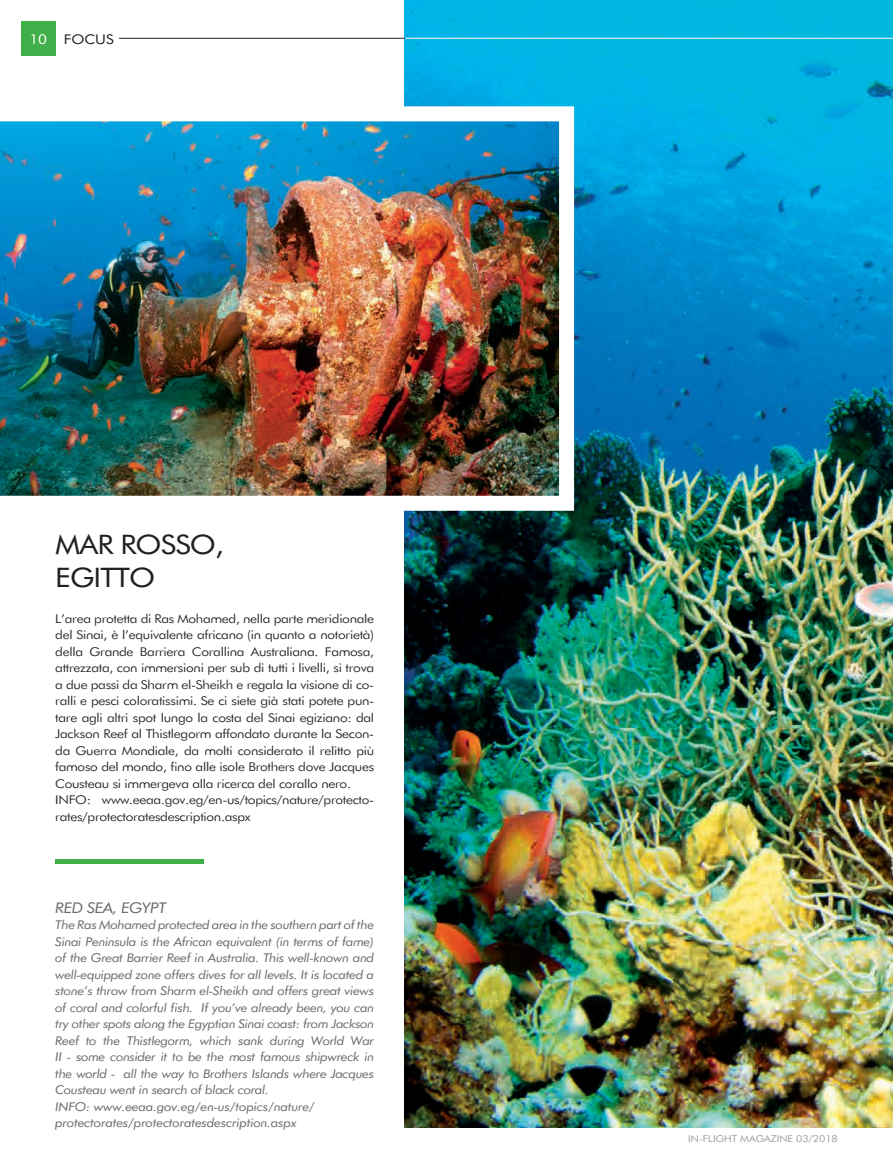
<style>
.page{position:relative;width:893px;height:1170px;background:#fff}
.page>*{position:absolute;margin:0;border:0;box-sizing:border-box;transform-origin:0 0}
.t1{font:30px/33px "Neos";letter-spacing:-.03em;color:#231f20}
.t2{font:italic 16.5px "Neos";letter-spacing:-.03em;color:#6c6d70}
.t3{font:15px "Neos";color:#231f20}
.t4{font:15px "Neos";color:#fff}
.t5{font:300 13.5px/16.5px "Neos";letter-spacing:-.02em;color:#231f20}
.t6{font:italic 13.5px/16.5px "Neos";letter-spacing:-.03em;color:#6c6d70}
.t7{font:300 10.5px "Neos";color:#939598}
</style>
<div class="page">
<img style="left:404px;top:0;width:489px;height:1127px">
<div style="left:55px;top:858px;width:149px;height:5px;background:#40ae49"></div>
<img style="left:0;top:99px;width:582px;height:419px">
<div style="left:21px;top:21px;width:34px;height:34px;background:#40ae49"></div>
<hr style="left:119px;top:38px;width:286px;height:1px;background:#231f20">
<hr style="left:405px;top:38px;width:488px;height:1px;background:#fff">
<p class="t4" style="left:29px;top:31px;width:19px">10</p>
<p class="t3" style="left:64px;top:31px;width:52px">FOCUS</p>
<h1 class="t1" style="left:55px;top:527px;width:170px">MAR ROSSO,<br>EGITTO</h1>
<p class="t5" style="left:55px;top:610px;width:320px">L’area protetta di Ras Mohamed, nella parte meridionale del Sinai, è l’equivalente africano (in quanto a notorietà) della Grande Barriera Corallina Australiana. Famosa, attrezzata, con immersioni per sub di tutti i livelli, si trova a due passi da Sharm el-Sheikh e regala la visione di co&shy;ralli e pesci coloratissimi. Se ci siete già stati potete pun&shy;tare agli altri spot lungo la costa del Sinai egiziano: dal Jackson Reef al Thistlegorm affondato durante la Secon&shy;da Guerra Mondiale, da molti considerato il relitto più famoso del mondo, fino alle isole Brothers dove Jacques Cousteau si immergeva alla ricerca del corallo nero.<br>INFO: www.eeaa.gov.eg/en-us/topics/nature/protecto&shy;rates/protectoratesdescription.aspx</p>
<p class="t2" style="left:55px;top:898px;width:113px">RED SEA, EGYPT</p>
<p class="t6" style="left:55px;top:916px;width:321px">The Ras Mohamed protected area in the southern part of the Sinai Peninsula is the African equivalent (in terms of fame) of the Great Barrier Reef in Australia. This well-known and well-equipped zone offers dives for all levels. It is located a stone’s throw from Sharm el-Sheikh and offers great views of coral and colorful fish. If you’ve already been, you can try other spots along the Egyptian Sinai coast: from Jackson Reef to the Thistlegorm, which sank during World War II - some consider it to be the most famous shipwreck in the world - all the way to Brothers Islands where Jacques Cousteau went in search of black coral.<br>INFO: www.eeaa.gov.eg/en-us/topics/nature/ protectorates/protectoratesdescription.aspx</p>
<p class="t7" style="left:688px;top:1132px;width:151px">IN-FLIGHT MAGAZINE 03/2018</p>
</div>
